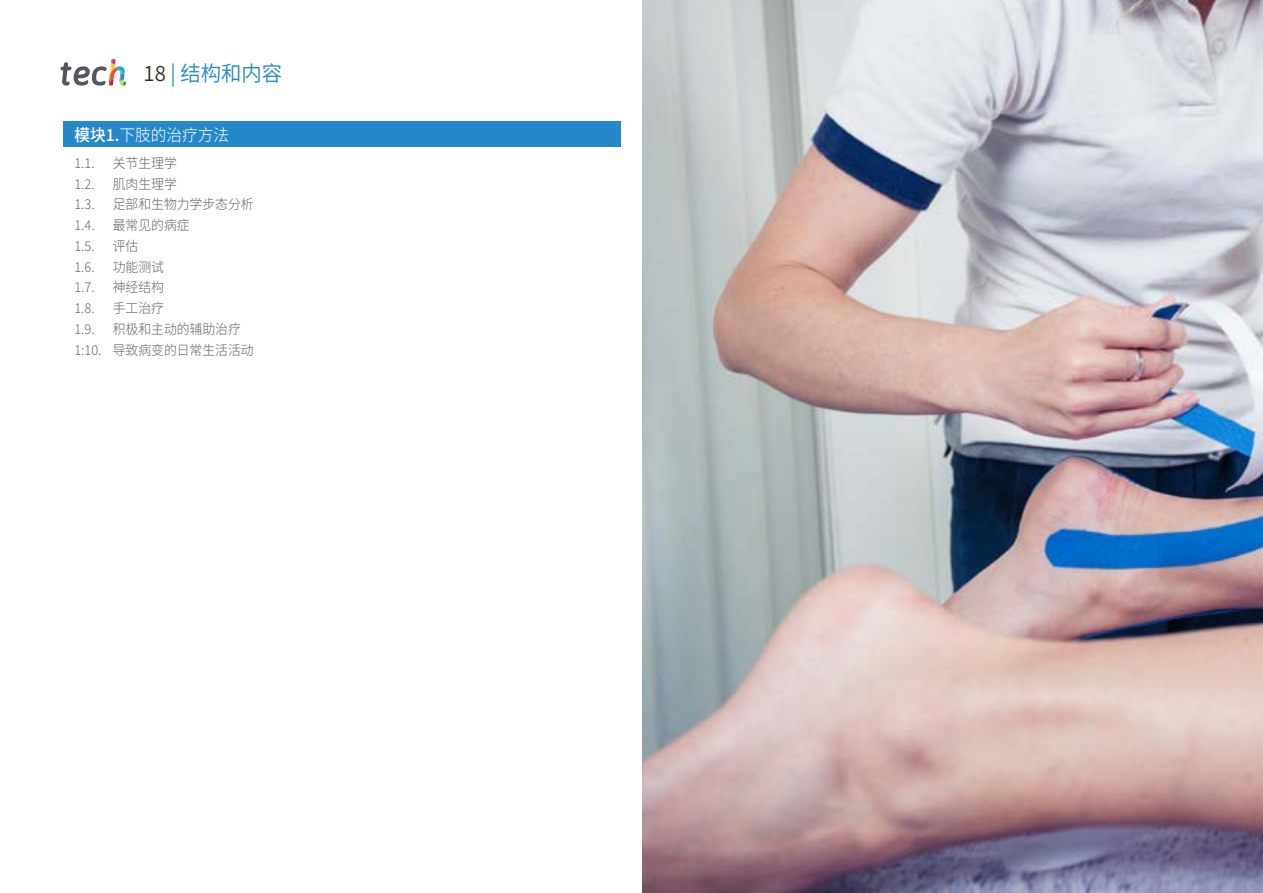
<style>
.page{position:relative;width:1263px;height:893px;background:#fff}
.page>*{position:absolute;margin:0;border:0;box-sizing:border-box;transform-origin:0 0}
.t1{font:21px "Source Han Sans CN";color:#2488c9}
.t2{font:300 16.5px "Source Han Sans CN";color:#fff;scale:.95 1}
.t3{font:300 13.5px/20.7px "Source Han Sans CN";color:#61646a;scale:.95 1}
.s1{color:#312e20}
.s2{font-weight:500}
</style>
<div class="page">
<img style="left:642px;top:0;width:621px;height:893px">
<svg style="left:61px;top:59px;width:65px;height:27px"></svg>
<div style="left:63px;top:121px;width:558px;height:26px;background:#2488c9"></div>
<h1 class="t1" style="left:144px;top:61px;width:140px"><span class="s1">18</span> | 结构和内容</h1>
<p class="t2" style="left:74px;top:125px;width:164px"><span class="s2">模块1.</span>下肢的治疗方法</p>
<p class="t3" style="left:74px;top:153px;width:23px">1.1.</p>
<p class="t3" style="left:113px;top:153px;width:69px">关节生理学</p>
<p class="t3" style="left:74px;top:174px;width:23px">1.2.</p>
<p class="t3" style="left:113px;top:174px;width:69px">肌肉生理学</p>
<p class="t3" style="left:74px;top:194px;width:23px">1.3.</p>
<p class="t3" style="left:113px;top:194px;width:150px">足部和生物力学步态分析</p>
<p class="t3" style="left:74px;top:215px;width:23px">1.4.</p>
<p class="t3" style="left:113px;top:215px;width:83px">最常见的病症</p>
<p class="t3" style="left:74px;top:236px;width:23px">1.5.</p>
<p class="t3" style="left:113px;top:236px;width:28px">评估</p>
<p class="t3" style="left:74px;top:257px;width:23px">1.6.</p>
<p class="t3" style="left:113px;top:257px;width:56px">功能测试</p>
<p class="t3" style="left:74px;top:277px;width:23px">1.7.</p>
<p class="t3" style="left:113px;top:277px;width:56px">神经结构</p>
<p class="t3" style="left:74px;top:298px;width:23px">1.8.</p>
<p class="t3" style="left:113px;top:298px;width:56px">手工治疗</p>
<p class="t3" style="left:74px;top:319px;width:23px">1.9.</p>
<p class="t3" style="left:74px;top:319px;width:190px;text-indent:38px">积极和主动的辅助治疗<br>1:10. 导致病变的日常生活活动</p>
</div>
